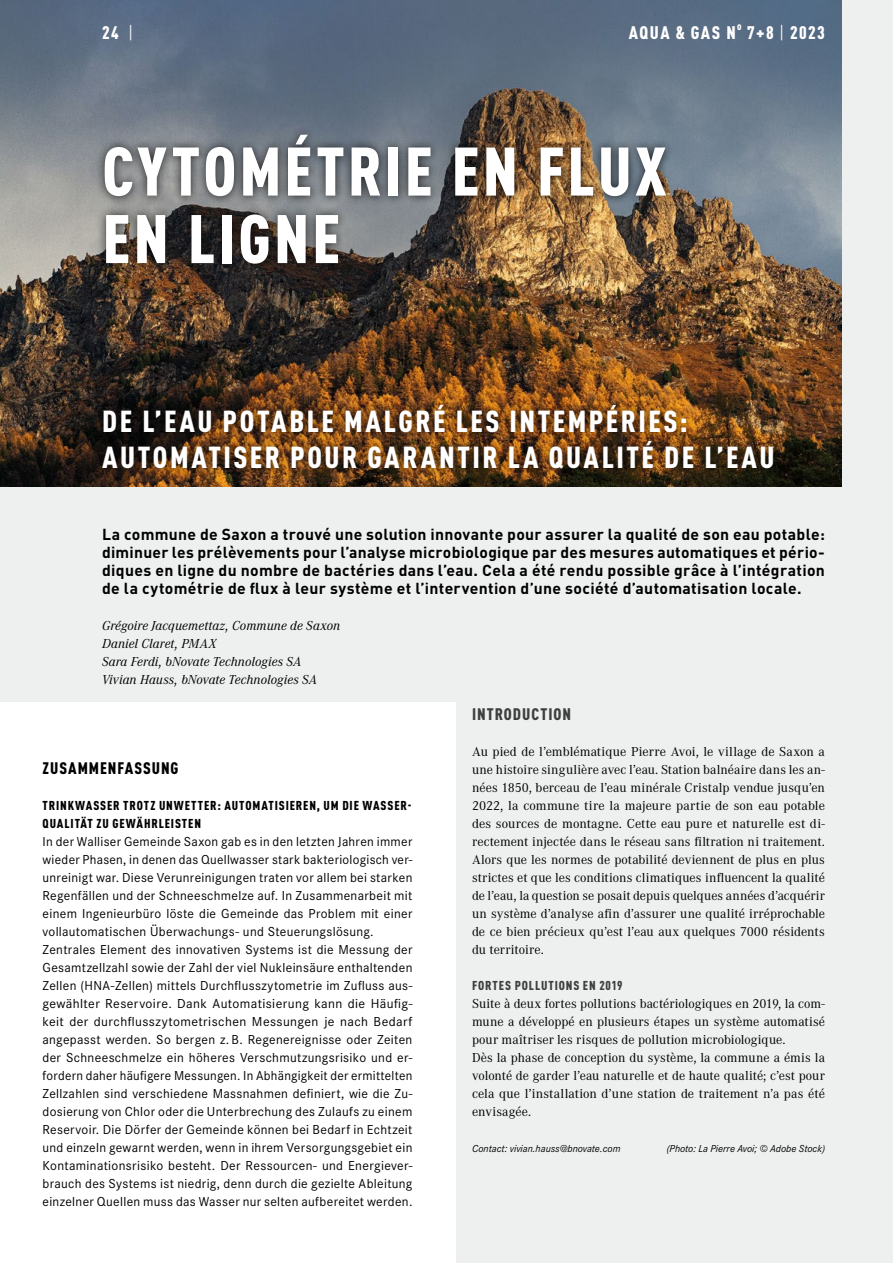
<style>
.page{position:relative;width:893px;height:1263px;background:#eeefef}
.page>*{position:absolute;margin:0;border:0;box-sizing:border-box;transform-origin:0 0}
.Haupttitel_45_PT_D_F{font:900 condensed 67.5px/67.5px "DINOT";letter-spacing:.045em;color:#fff}
.Titel_20_PT_D_F_Weis{font:900 condensed 30px "DINOT";letter-spacing:.085em;color:#fff}
.Ausgabe_Weiss_x01{font:900 condensed 18px "DINOT";letter-spacing:.08em;color:#fff}
.Rubriktitel_F_Weiss{font:900 condensed 18px "DINOT";color:#fff}
.Untertitel_1_D_x06{font:900 condensed 16.5px "DINOT";letter-spacing:.055em;color:#000}
.Untertitel_1_F_x06{font:900 condensed 16.5px "DINOT";letter-spacing:.06em;color:#3e403e}
.Lead_F_x03{font:700 15.75px/18px "DINOT";letter-spacing:.02em;color:#000;text-align:justify}
.Kastentext_D_x09{font:13.5px/18px "Corporate S";letter-spacing:.025em;color:#000;text-align:justify}
.Fliesstext_F_x05{font:13.5px/18px "Corporate A";letter-spacing:.005em;color:#000;text-align:justify}
.Autor_F_x04{font:italic 13.5px "Corporate A";letter-spacing:.005em;color:#000}
.Untertitel_2_D_x07{font:900 condensed 12.75px/18px "DINOT";letter-spacing:.07em;color:#000}
.Untertitel_2_F_x07{font:900 condensed 12.75px "DINOT";letter-spacing:.07em;color:#3e403e}
.Fusszeile_x17{font:italic 10.5px "Corporate S";color:#000}
.Ausgabe_Weiss_x01-2{font:900 condensed 10.5px "DINOT";color:#fff}
.s1{font-weight:400}
</style>
<div class="page">
<div style="left:0;top:702px;width:455px;height:561px;background:#fff"></div>
<img style="left:0;top:0;width:842px;height:486px">
<div style="left:95px;top:125px;width:580px;height:148px;background:#000;opacity:.75"></div>
<div style="left:94px;top:396px;width:689px;height:82px;background:#000;opacity:.75"></div>
<p class="Rubriktitel_F_Weiss" style="left:102px;top:22px;width:32px">24 <span class="s1">|</span></p>
<p class="Ausgabe_Weiss_x01" style="left:629px;top:22px;width:109px">AQUA &amp; GAS N</p>
<p class="Ausgabe_Weiss_x01-2" style="left:737px;top:20px;width:6px">o</p>
<p class="Ausgabe_Weiss_x01" style="left:747px;top:22px;width:79px">7+8 <span class="s1">|</span> 2023</p>
<p class="Haupttitel_45_PT_D_F" style="left:102px;top:137px;width:566px">CYTOMÉTRIE EN FLUX<br>EN LIGNE</p>
<p class="Titel_20_PT_D_F_Weis" style="left:102px;top:403px;width:587px">DE L’EAU POTABLE MALGRÉ LES INTEMPÉRIES:</p>
<p class="Titel_20_PT_D_F_Weis" style="left:102px;top:439px;width:674px">AUTOMATISER POUR GARANTIR LA QUALITÉ DE L’EAU</p>
<p class="Lead_F_x03" style="left:102px;top:525px;width:724px">La commune de Saxon a trouvé une solution innovante pour assurer la qualité de son eau potable: diminuer les prélèvements pour l’analyse microbiologique par des mesures automatiques et pério&shy;diques en ligne du nombre de bactéries dans l’eau. Cela a été rendu possible grâce à l’intégration de la cytométrie de flux à leur système et l’intervention d’une société d’automatisation locale.</p>
<p class="Autor_F_x04" style="left:102px;top:616px;width:240px">Grégoire Jacquemettaz, Commune de Saxon</p>
<p class="Autor_F_x04" style="left:102px;top:634px;width:116px">Daniel Claret, PMAX</p>
<p class="Autor_F_x04" style="left:102px;top:652px;width:201px">Sara Ferdi, bNovate Technologies SA</p>
<p class="Autor_F_x04" style="left:102px;top:670px;width:216px">Vivian Hauss, bNovate Technologies SA</p>
<p class="Untertitel_1_D_x06" style="left:43px;top:758px;width:137px">ZUSAMMENFASSUNG</p>
<p class="Untertitel_2_D_x07" style="left:43px;top:796px;width:370px">TRINKWASSER TROTZ UNWETTER: AUTOMATISIEREN, UM DIE WASSER-<br>QUALITÄT ZU GEWÄHRLEISTEN</p>
<p class="Kastentext_D_x09" style="left:43px;top:832px;width:371px">In der Walliser Gemeinde Saxon gab es in den letzten Jahren immer wieder Phasen, in denen das Quellwasser stark bakteriologisch ver&shy;unreinigt war. Diese Verunreinigungen traten vor allem bei starken Regenfällen und der Schneeschmelze auf. In Zusammenarbeit mit einem Ingenieurbüro löste die Gemeinde das Problem mit einer vollautomatischen Überwachungs- und Steuerungslösung.</p>
<p class="Kastentext_D_x09" style="left:43px;top:940px;width:371px">Zentrales Element des innovativen Systems ist die Messung der Gesamtzellzahl sowie der Zahl der viel Nukleinsäure enthaltenden Zellen (HNA-Zellen) mittels Durchflusszytometrie im Zufluss aus&shy;gewählter Reservoire. Dank Automatisierung kann die Häufig&shy;keit der durchflusszytometrischen Messungen je nach Bedarf angepasst werden. So bergen z. B. Regenereignisse oder Zeiten der Schneeschmelze ein höheres Verschmutzungsrisiko und er&shy;fordern daher häufigere Messungen. In Abhängigkeit der ermittelten Zellzahlen sind verschiedene Massnahmen definiert, wie die Zu&shy;dosierung von Chlor oder die Unterbrechung des Zulaufs zu einem Reservoir. Die Dörfer der Gemeinde können bei Bedarf in Echtzeit und einzeln gewarnt werden, wenn in ihrem Versorgungsgebiet ein Kontaminationsrisiko besteht. Der Ressourcen- und Energiever&shy;brauch des Systems ist niedrig, denn durch die gezielte Ableitung einzelner Quellen muss das Wasser nur selten aufbereitet werden.</p>
<p class="Untertitel_1_F_x06" style="left:472px;top:704px;width:101px">INTRODUCTION</p>
<p class="Fliesstext_F_x05" style="left:472px;top:742px;width:354px">Au pied de l’emblématique Pierre Avoi, le village de Saxon a une histoire singulière avec l’eau. Station balnéaire dans les an&shy;nées 1850, berceau de l’eau minérale Cristalp vendue jusqu’en 2022, la commune tire la majeure partie de son eau potable des sources de montagne. Cette eau pure et naturelle est di&shy;rectement injectée dans le réseau sans filtration ni traitement.<br>Alors que les normes de potabilité deviennent de plus en plus strictes et que les conditions climatiques influencent la qualité de l’eau, la question se posait depuis quelques années d’acquérir un système d’analyse afin d’assurer une qualité irréprochable de ce bien précieux qu’est l’eau aux quelques 7000 résidents du territoire.</p>
<p class="Untertitel_2_F_x07" style="left:472px;top:978px;width:152px">FORTES POLLUTIONS EN 2019</p>
<p class="Fliesstext_F_x05" style="left:472px;top:994px;width:354px">Suite à deux fortes pollutions bactériologiques en 2019, la com&shy;mune a développé en plusieurs étapes un système automatisé pour maîtriser les risques de pollution microbiologique.</p>
<p class="Fliesstext_F_x05" style="left:472px;top:1048px;width:354px">Dès la phase de conception du système, la commune a émis la volonté de garder l’eau naturelle et de haute qualité; c’est pour cela que l’installation d’une station de traitement n’a pas été envisagée.</p>
<p class="Fusszeile_x17" style="left:472px;top:1141px;width:150px">Contact: vivian.hauss@bnovate.com</p>
<p class="Fusszeile_x17" style="left:667px;top:1141px;width:160px">(Photo: La Pierre Avoi; © Adobe Stock)</p>
</div>
